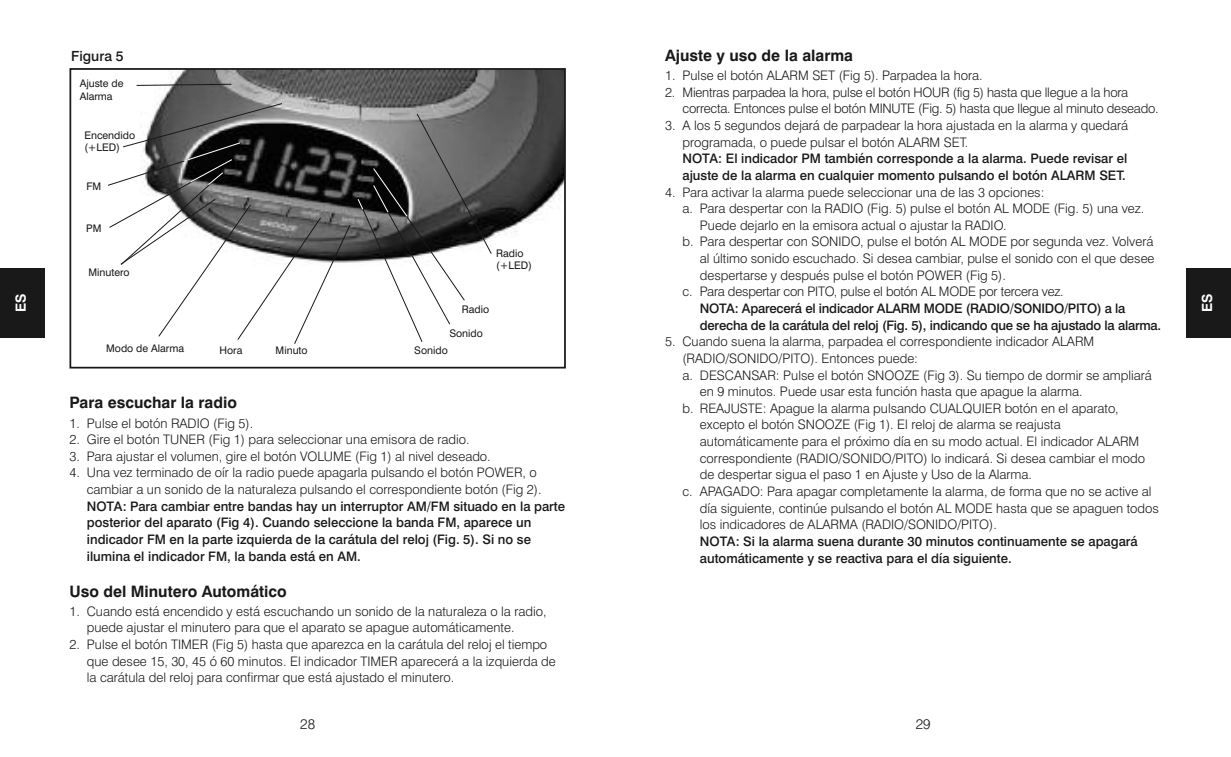
<style>
.page{position:relative;width:1231px;height:757px;background:#fff}
.page>*{position:absolute;margin:0;border:0;box-sizing:border-box;transform-origin:0 0}
.t1{font:700 15.75px "Swiss 721 BT";color:#191919}
.t2{font:500 14px "Swiss 721 BT";color:#191919}
.t3{font:300 14px "Swiss 721 BT";color:#191919}
.t4{font:700 14px "Swiss 721 BT";color:#fff}
.t5{font:300 13.12px/16.6px "Swiss 721 BT";color:#191919}
.t6{font:500 13.12px/16.6px "Swiss 721 BT";color:#191919}
.t7{font:10.5px/12.6px "Swiss 721 BT";color:#191919}
</style>
<div class="page">
<div style="left:1186px;top:268px;width:44px;height:69px;background:#191919"></div>
<div style="left:0;top:268px;width:45px;height:69px;background:#191919"></div>
<img style="left:160px;top:71px;width:403px;height:192px">
<div style="left:69px;top:68px;width:497px;height:300px;border:2px solid #191919"></div>
<svg style="left:136px;top:84px;width:96px;height:2px"></svg>
<svg style="left:108px;top:103px;width:242px;height:241px"></svg>
<div style="left:494px;top:247px;width:46px;height:34px;background:#fff"></div>
<svg style="left:357px;top:114px;width:134px;height:228px"></svg>
<p class="t4" style="left:16px;top:312px;width:20px;rotate:-90deg">ES</p>
<p class="t2" style="left:71px;top:51px;width:54px">Figura 5</p>
<p class="t7" style="left:80px;top:78px;width:45px">Ajuste de<br>Alarma</p>
<p class="t7" style="left:84px;top:130px;width:52px">Encendido (+LED)</p>
<p class="t7" style="left:86px;top:181px;width:16px">FM</p>
<p class="t7" style="left:86px;top:223px;width:17px">PM</p>
<p class="t7" style="left:88px;top:267px;width:43px">Minutero</p>
<p class="t7" style="left:106px;top:343px;width:79px">Modo de Alarma</p>
<p class="t7" style="left:275px;top:345px;width:34px">Minuto</p>
<p class="t7" style="left:219px;top:344px;width:24px">Hora</p>
<p class="t7" style="left:496px;top:248px;width:37px">Radio (+LED)</p>
<p class="t7" style="left:462px;top:304px;width:29px">Radio</p>
<p class="t7" style="left:449px;top:328px;width:35px">Sonido</p>
<p class="t7" style="left:414px;top:345px;width:35px">Sonido</p>
<p class="t1" style="left:69px;top:397px;width:169px">Para escuchar la radio</p>
<p class="t5" style="left:69px;top:416px;width:185px">1. Pulse el botón RADIO (Fig 5).</p>
<p class="t5" style="left:69px;top:432px;width:402px">2. Gire el botón TUNER (Fig 1) para seleccionar una emisora de radio.</p>
<p class="t5" style="left:69px;top:449px;width:423px">3. Para ajustar el volumen, gire el botón VOLUME (Fig 1) al nivel deseado.</p>
<p class="t5" style="left:87px;top:465px;width:456px;text-indent:-17px">4. Una vez terminado de oír la radio puede apagarla pulsando el botón POWER, o cambiar a un sonido de la naturaleza pulsando el correspondiente botón (Fig 2).</p>
<p class="t6" style="left:87px;top:499px;width:480px">NOTA: Para cambiar entre bandas hay un interruptor AM/FM situado en la parte posterior del aparato (Fig 4). Cuando seleccione la banda FM, aparece un indicador FM en la parte izquierda de la carátula del reloj (Fig. 5). Si no se ilumina el indicador FM, la banda está en AM.</p>
<p class="t1" style="left:69px;top:585px;width:219px">Uso del Minutero Automático</p>
<p class="t5" style="left:87px;top:604px;width:461px;text-indent:-17px">1. Cuando está encendido y está escuchando un sonido de la naturaleza o la radio, puede ajustar el minutero para que el aparato se apague automáticamente.</p>
<p class="t5" style="left:87px;top:637px;width:470px;text-indent:-17px">2. Pulse el botón TIMER (Fig 5) hasta que aparezca en la carátula del reloj el tiempo que desee 15, 30, 45 ó 60 minutos. El indicador TIMER aparecerá a la izquierda de la carátula del reloj para confirmar que está ajustado el minutero.</p>
<p class="t3" style="left:300px;top:719px;width:16px">28</p>
<p class="t1" style="left:665px;top:50px;width:189px">Ajuste y uso de la alarma</p>
<p class="t5" style="left:665px;top:68px;width:319px">1. Pulse el botón ALARM SET (Fig 5). Parpadea la hora.</p>
<p class="t5" style="left:682px;top:85px;width:477px;text-indent:-17px">2. Mientras parpadea la hora, pulse el botón HOUR (fig 5) hasta que llegue a la hora correcta. Entonces pulse el botón MINUTE (Fig. 5) hasta que llegue al minuto deseado.</p>
<p class="t5" style="left:682px;top:118px;width:447px;text-indent:-17px">3. A los 5 segundos dejará de parpadear la hora ajustada en la alarma y quedará programada, o puede pulsar el botón ALARM SET.</p>
<p class="t6" style="left:682px;top:152px;width:446px">NOTA: El indicador PM también corresponde a la alarma. Puede revisar el ajuste de la alarma en cualquier momento pulsando el botón ALARM SET.</p>
<p class="t5" style="left:665px;top:185px;width:381px">4. Para activar la alarma puede seleccionar una de las 3 opciones:</p>
<p class="t5" style="left:682px;top:201px;width:463px">a. Para despertar con la RADIO (Fig. 5) pulse el botón AL MODE (Fig. 5) una vez.</p>
<p class="t5" style="left:699px;top:218px;width:308px">Puede dejarlo en la emisora actual o ajustar la RADIO.</p>
<p class="t5" style="left:682px;top:235px;width:472px">b. Para despertar con SONIDO, pulse el botón AL MODE por segunda vez. Volverá</p>
<p class="t5" style="left:699px;top:251px;width:456px">al último sonido escuchado. Si desea cambiar, pulse el sonido con el que desee</p>
<p class="t5" style="left:699px;top:268px;width:307px">despertarse y después pulse el botón POWER (Fig 5).</p>
<p class="t5" style="left:682px;top:285px;width:383px">c. Para despertar con PITO, pulse el botón AL MODE por tercera vez.</p>
<p class="t6" style="left:699px;top:301px;width:463px">NOTA: Aparecerá el indicador ALARM MODE (RADIO/SONIDO/PITO) a la derecha de la carátula del reloj (Fig. 5), indicando que se ha ajustado la alarma.</p>
<p class="t5" style="left:665px;top:334px;width:430px">5. Cuando suena la alarma, parpadea el correspondiente indicador ALARM</p>
<p class="t5" style="left:682px;top:351px;width:237px">(RADIO/SONIDO/PITO). Entonces puede:</p>
<p class="t5" style="left:682px;top:368px;width:471px">a. DESCANSAR: Pulse el botón SNOOZE (Fig 3). Su tiempo de dormir se ampliará</p>
<p class="t5" style="left:699px;top:384px;width:384px">en 9 minutos. Puede usar esta función hasta que apague la alarma.</p>
<p class="t5" style="left:682px;top:401px;width:438px">b. REAJUSTE: Apague la alarma pulsando CUALQUIER botón en el aparato,</p>
<p class="t5" style="left:699px;top:418px;width:362px">excepto el botón SNOOZE (Fig 1). El reloj de alarma se reajusta</p>
<p class="t5" style="left:699px;top:434px;width:441px">automáticamente para el próximo día en su modo actual. El indicador ALARM</p>
<p class="t5" style="left:699px;top:451px;width:447px">correspondiente (RADIO/SONIDO/PITO) lo indicará. Si desea cambiar el modo</p>
<p class="t5" style="left:699px;top:467px;width:333px">de despertar sigua el paso 1 en Ajuste y Uso de la Alarma.</p>
<p class="t5" style="left:682px;top:484px;width:470px">c. APAGADO: Para apagar completamente la alarma, de forma que no se active al</p>
<p class="t5" style="left:699px;top:501px;width:460px">día siguiente, continúe pulsando el botón AL MODE hasta que se apaguen todos</p>
<p class="t5" style="left:699px;top:517px;width:298px">los indicadores de ALARMA (RADIO/SONIDO/PITO).</p>
<p class="t6" style="left:699px;top:534px;width:439px">NOTA: Si la alarma suena durante 30 minutos continuamente se apagará automáticamente y se reactiva para el día siguiente.</p>
<p class="t4" style="left:1201px;top:312px;width:20px;rotate:-90deg">ES</p>
<p class="t3" style="left:915px;top:719px;width:16px">29</p>
</div>
